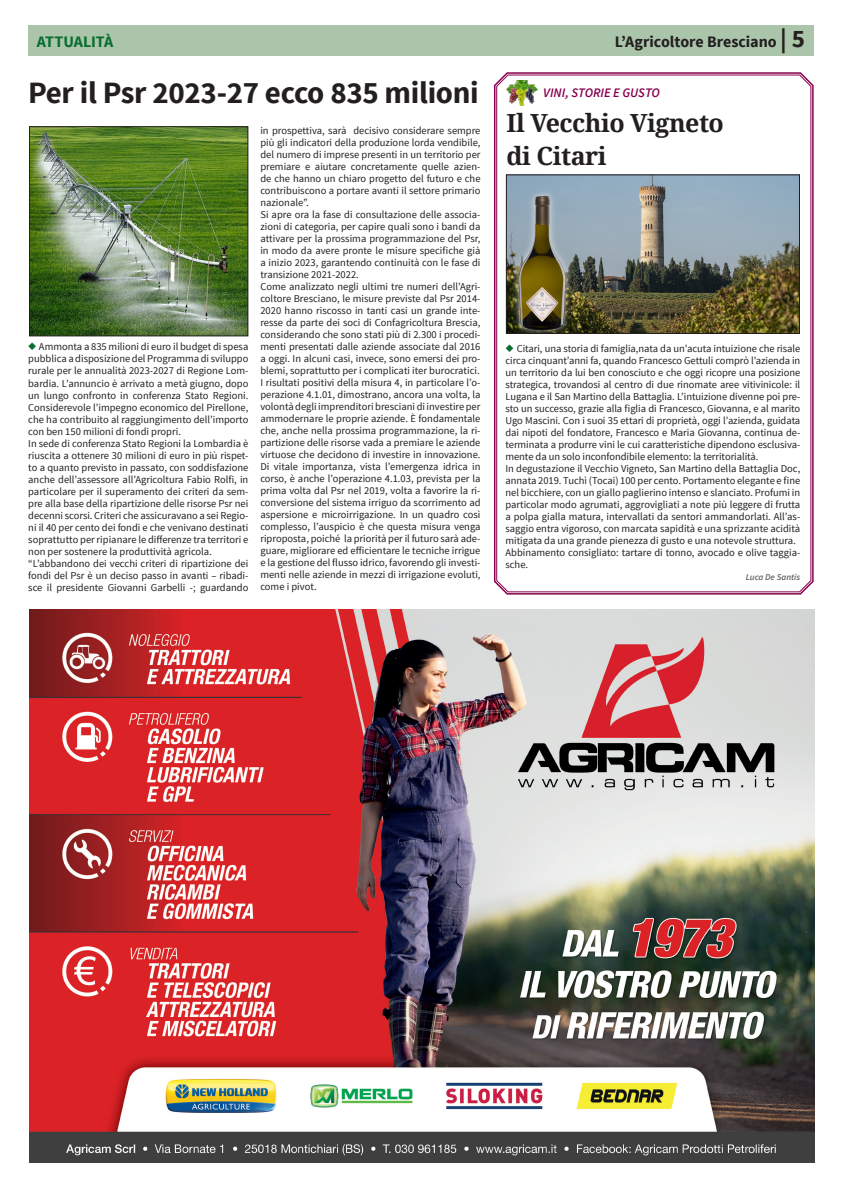
<style>
.page{position:relative;width:842px;height:1191px;background:#fff}
.page>*{position:absolute;margin:0;border:0;box-sizing:border-box;transform-origin:0 0}
.TITOLI_articoli_BIG{font:700 31px "Source Sans Pro";letter-spacing:-.01em;color:#231f20}
.TITOLI_articoli_MEDI{font:700 25px "Noto Serif";letter-spacing:-.02em;color:#231f20}
.t1{font:700 16px "Source Sans Pro";letter-spacing:-.005em;color:#231f20}
.t2{font:700 16px "Source Sans Pro";letter-spacing:-.01em;color:#086d2f}
.Testo_lungo{font:italic 600 13px "Source Sans Pro";color:#87004e}
.Testo_lungo-2{font:10.5px/12px "Source Sans Pro";color:#231f20;text-align:justify}
.Testo_lungo-3{font:italic 600 9px "Source Sans Pro";color:#666}
.s1{font-size:25px}
.s2{color:#086d2f}
</style>
<div class="page">
<div style="left:28px;top:26px;width:786px;height:30px;background:#abc5ab"></div>
<svg style="left:494px;top:72px;width:320px;height:523px"></svg>
<img style="left:507px;top:80px;width:30px;height:26px">
<img style="left:508px;top:176px;width:290px;height:156px">
<div style="left:506px;top:174px;width:294px;height:160px;border:1px solid #231f20"></div>
<img style="left:29px;top:609px;width:785px;height:553px">
<img style="left:31px;top:128px;width:215px;height:206px">
<div style="left:29px;top:126px;width:219px;height:210px;border:1px solid #231f20"></div>
<p class="t2" style="left:37px;top:32px;width:78px">ATTUALITÀ</p>
<p class="t1" style="left:615px;top:32px;width:192px">L’Agricoltore Bresciano <span class="s1">| 5</span></p>
<p class="TITOLI_articoli_BIG" style="left:28px;top:72px;width:452px">Per il Psr 2023-27 ecco 835 milioni</p>
<p class="Testo_lungo" style="left:543px;top:85px;width:118px">VINI, STORIE E GUSTO</p>
<p class="Testo_lungo-2" style="left:28px;top:341px;width:222px"><span class="s2">◆</span> Ammonta a 835 milioni di euro il budget di spesa pubblica a disposizione del Programma di sviluppo rurale per le annualità 2023-2027 di Regione Lom&shy;bardia. L’annuncio è arrivato a metà giugno, dopo un lungo confronto in conferenza Stato Regioni.<br>Considerevole l’impegno economico del Pirellone, che ha contribuito al raggiungimento dell’importo con ben 150 milioni di fondi propri.</p>
<p class="Testo_lungo-2" style="left:28px;top:437px;width:222px">In sede di conferenza Stato Regioni la Lombardia è riuscita a ottenere 30 milioni di euro in più rispet&shy;to a quanto previsto in passato, con soddisfazione anche dell’assessore all’Agricoltura Fabio Rolfi, in particolare per il superamento dei criteri da sem&shy;pre alla base della ripartizione delle risorse Psr nei decenni scorsi. Criteri che assicuravano a sei Regio&shy;ni il 40 per cento dei fondi e che venivano destinati soprattutto per ripianare le differenze tra territori e non per sostenere la produttività agricola.</p>
<p class="Testo_lungo-2" style="left:28px;top:557px;width:222px">“L’abbandono dei vecchi criteri di ripartizione dei fondi del Psr è un deciso passo in avanti – ribadi&shy;sce il presidente Giovanni Garbelli -; guardando</p>
<p class="Testo_lungo-2" style="left:260px;top:125px;width:222px">in prospettiva, sarà decisivo considerare sempre più gli indicatori della produzione lorda vendibile, del numero di imprese presenti in un territorio per premiare e aiutare concretamente quelle azien&shy;de che hanno un chiaro progetto del futuro e che contribuiscono a portare avanti il settore primario nazionale”.</p>
<p class="Testo_lungo-2" style="left:260px;top:209px;width:222px">Si apre ora la fase di consultazione delle associa&shy;zioni di categoria, per capire quali sono i bandi da attivare per la prossima programmazione del Psr, in modo da avere pronte le misure specifiche già a inizio 2023, garantendo continuità con le fase di transizione 2021-2022.</p>
<p class="Testo_lungo-2" style="left:260px;top:281px;width:222px">Come analizzato negli ultimi tre numeri dell’Agri&shy;coltore Bresciano, le misure previste dal Psr 2014- 2020 hanno riscosso in tanti casi un grande inte&shy;resse da parte dei soci di Confagricoltura Brescia, considerando che sono stati più di 2.300 i procedi&shy;menti presentati dalle aziende associate dal 2016 a oggi. In alcuni casi, invece, sono emersi dei pro&shy;blemi, soprattutto per i complicati iter burocratici.</p>
<p class="Testo_lungo-2" style="left:260px;top:377px;width:222px">I risultati positivi della misura 4, in particolare l’o&shy;perazione 4.1.01, dimostrano, ancora una volta, la volontà degli imprenditori bresciani di investire per ammodernare le proprie aziende. È fondamentale che, anche nella prossima programmazione, la ri&shy;partizione delle risorse vada a premiare le aziende virtuose che decidono di investire in innovazione.<br>Di vitale importanza, vista l’emergenza idrica in corso, è anche l’operazione 4.1.03, prevista per la prima volta dal Psr nel 2019, volta a favorire la ri&shy;conversione del sistema irriguo da scorrimento ad aspersione e microirrigazione. In un quadro così complesso, l’auspicio è che questa misura venga riproposta, poiché la priorità per il futuro sarà ade&shy;guare, migliorare ed efficientare le tecniche irrigue e la gestione del flusso idrico, favorendo gli investi&shy;menti nelle aziende in mezzi di irrigazione evoluti, come i pivot.</p>
<p class="TITOLI_articoli_MEDI" style="left:507px;top:105px;width:219px">Il Vecchio Vigneto</p>
<p class="TITOLI_articoli_MEDI" style="left:507px;top:138px;width:101px">di Citari</p>
<p class="Testo_lungo-2" style="left:505px;top:342px;width:296px"><span class="s2">◆</span> Citari, una storia di famiglia,nata da un’acuta intuizione che risale circa cinquant’anni fa, quando Francesco Gettuli comprò l’azienda in un territorio da lui ben conosciuto e che oggi ricopre una posizione strategica, trovandosi al centro di due rinomate aree vitivinicole: il Lugana e il San Martino della Battaglia. L’intuizione divenne poi pre&shy;sto un successo, grazie alla figlia di Francesco, Giovanna, e al marito Ugo Mascini. Con i suoi 35 ettari di proprietà, oggi l’azienda, guidata dai nipoti del fondatore, Francesco e Maria Giovanna, continua de&shy;terminata a produrre vini le cui caratteristiche dipendono esclusiva&shy;mente da un solo inconfondibile elemento: la territorialità.</p>
<p class="Testo_lungo-2" style="left:505px;top:462px;width:296px">In degustazione il Vecchio Vigneto, San Martino della Battaglia Doc, annata 2019. Tuchì (Tocai) 100 per cento. Portamento elegante e fine nel bicchiere, con un giallo paglierino intenso e slanciato. Profumi in particolar modo agrumati, aggrovigliati a note più leggere di frutta a polpa gialla matura, intervallati da sentori ammandorlati. All’as&shy;saggio entra vigoroso, con marcata sapidità e una sprizzante acidità mitigata da una grande pienezza di gusto e una notevole struttura.</p>
<p class="Testo_lungo-2" style="left:505px;top:546px;width:296px">Abbinamento consigliato: tartare di tonno, avocado e olive taggia&shy;sche.</p>
<p class="Testo_lungo-3" style="left:746px;top:572px;width:56px">Luca De Santis</p>
</div>
